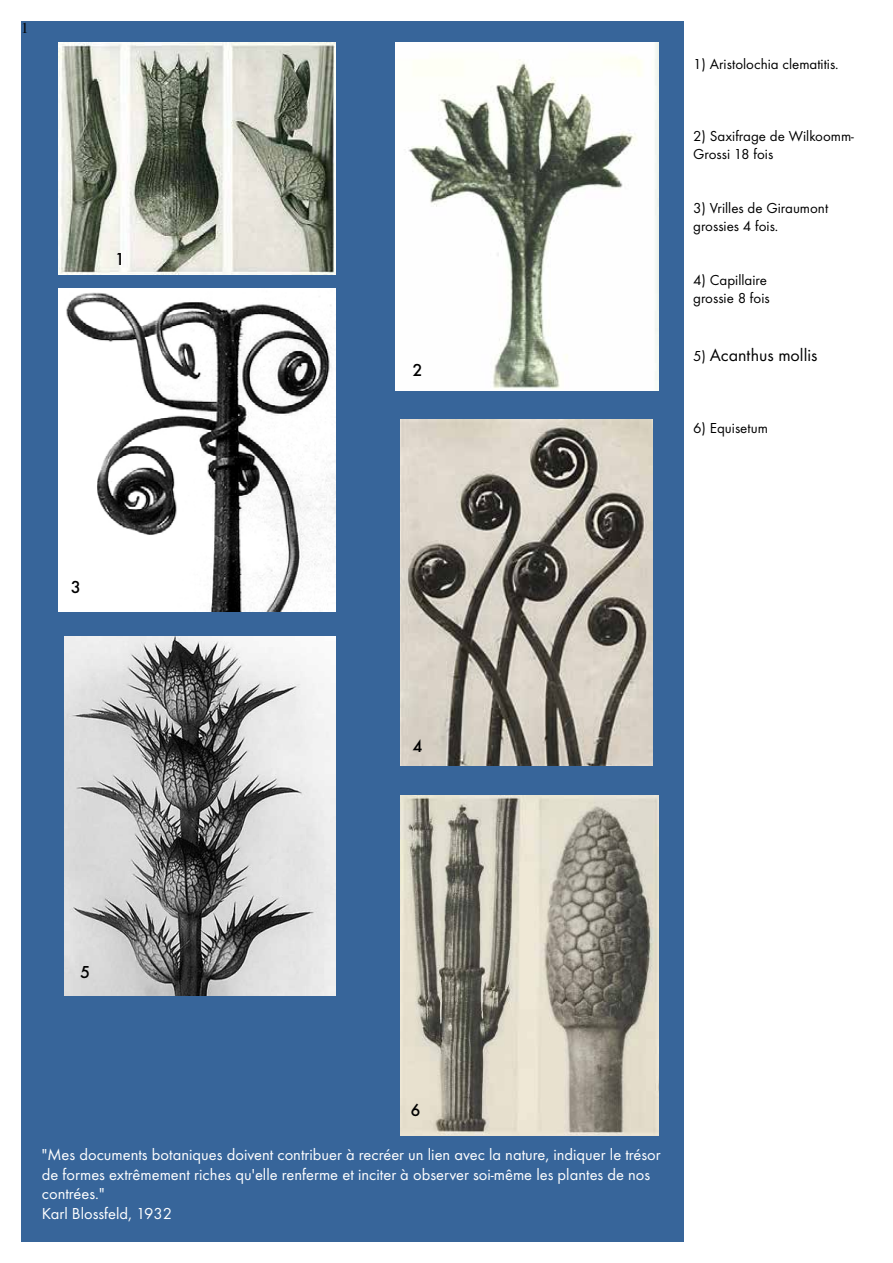
<style>
.page{position:relative;width:893px;height:1263px;background:#fff}
.page>*{position:absolute;margin:0;border:0;box-sizing:border-box;transform-origin:0 0}
.t1{font:18px "Futura T";color:#000}
.t2{font:500 18px "Futura T";color:#000}
.t3{font:16.5px/19.8px "Futura T";color:#fff}
.t4{font:15px/18px "Futura T";color:#000}
.t5{font:15px "Times";color:#000}
.s1{font-size:15px}
</style>
<div class="page">
<div style="left:21px;top:21px;width:662px;height:1221px;background:#37659a"></div>
<img style="left:58px;top:289px;width:278px;height:322px">
<img style="left:395px;top:43px;width:263px;height:347px">
<img style="left:64px;top:636px;width:272px;height:359px">
<img style="left:401px;top:420px;width:252px;height:345px">
<img style="left:401px;top:796px;width:257px;height:339px">
<img style="left:59px;top:43px;width:277px;height:231px">
<p class="t5" style="left:21px;top:13px;width:9px">1</p>
<p class="t2" style="left:115px;top:248px;width:12px">1</p>
<p class="t2" style="left:71px;top:576px;width:12px">3</p>
<p class="t2" style="left:412px;top:360px;width:12px">2</p>
<p class="t2" style="left:412px;top:735px;width:12px">4</p>
<p class="t4" style="left:693px;top:55px;width:147px">1) Aristolochia clematitis.</p>
<p class="t4" style="left:693px;top:127px;width:162px">2) Saxifrage de Wilkoomm-<br>Grossi 18 fois</p>
<p class="t4" style="left:693px;top:199px;width:137px">3) Vrilles de Giraumont grossies 4 fois.</p>
<p class="t4" style="left:693px;top:271px;width:78px">4) Capillaire grossie 8 fois</p>
<p class="t1" style="left:693px;top:344px;width:126px"><span class="s1">5)</span> Acanthus mollis</p>
<p class="t4" style="left:693px;top:418px;width:76px">6) Equisetum</p>
<p class="t2" style="left:80px;top:961px;width:12px">5</p>
<p class="t2" style="left:410px;top:1100px;width:12px">6</p>
<p class="t3" style="left:42px;top:1144px;width:620px">"Mes documents botaniques doivent contribuer à recréer un lien avec la nature, indiquer le trésor de formes extrêmement riches qu'elle renferme et inciter à observer soi-même les plantes de nos contrées."<br>Karl Blossfeld, 1932</p>
</div>
